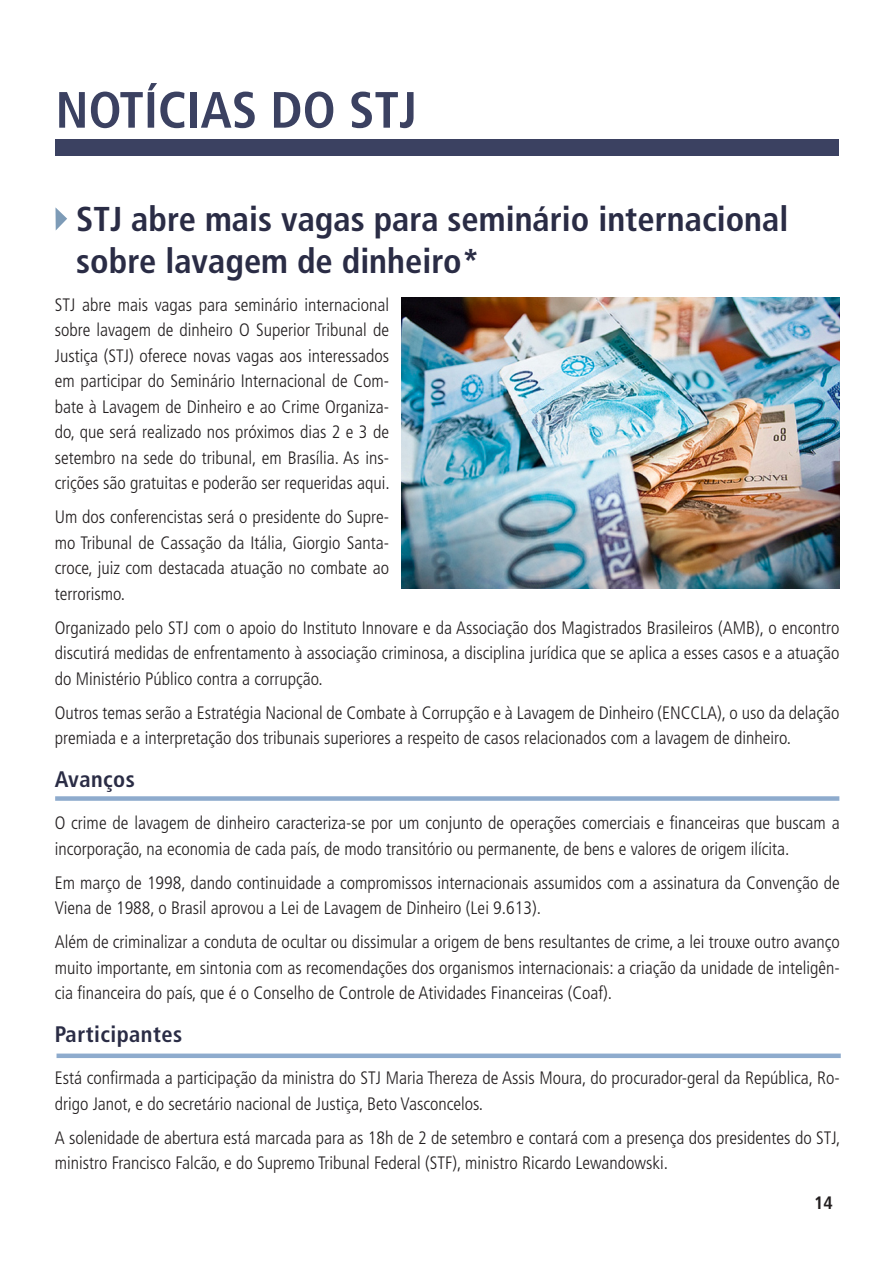
<style>
.page{position:relative;width:893px;height:1263px;background:#fff}
.page>*{position:absolute;margin:0;border:0;box-sizing:border-box;transform-origin:0 0}
.t1{font:condensed 51px "Frutiger 67 Bold";color:#3b4161}
.t2{font:condensed 34.5px/41.4px "Frutiger 67 Bold";color:#2a2c45}
.texto_padrão{font:condensed 22.5px "Frutiger 67 Bold";letter-spacing:.02em;color:#2a2c45}
.texto_padrão-2{font:condensed 18px/25.5px "Frutiger 47 Light";color:#231f20}
.t3{font:condensed 18px "Frutiger 67 Bold";color:#231f20}
</style>
<div class="page">
<div style="left:55px;top:139px;width:783px;height:17px;background:#3b4161"></div>
<svg style="left:56px;top:208px;width:11px;height:22px"></svg>
<div style="left:55px;top:796px;width:784px;height:5px;background:#8eabcd"></div>
<img style="left:402px;top:297px;width:438px;height:292px">
<div style="left:57px;top:1053px;width:784px;height:5px;background:#8eabcd"></div>
<p class="t1" style="left:56px;top:80px;width:363px">NOTÍCIAS DO STJ</p>
<p class="t2" style="left:76px;top:199px;width:714px">STJ abre mais vagas para seminário internacional sobre lavagem de dinheiro*</p>
<p class="texto_padrão-2" style="left:55px;top:292px;width:336px;text-align:justify">STJ abre mais vagas para seminário internacional sobre lavagem de dinheiro O Superior Tribunal de Justiça (STJ) oferece novas vagas aos interessados em participar do Seminário Internacional de Com&shy;bate à Lavagem de Dinheiro e ao Crime Organiza&shy;do, que será realizado nos próximos dias 2 e 3 de setembro na sede do tribunal, em Brasília. As ins&shy;crições são gratuitas e poderão ser requeridas aqui.</p>
<p class="texto_padrão-2" style="left:55px;top:504px;width:336px;text-align:justify">Um dos conferencistas será o presidente do Supre&shy;mo Tribunal de Cassação da Itália, Giorgio Santa&shy;croce, juiz com destacada atuação no combate ao terrorismo.</p>
<p class="texto_padrão-2" style="left:55px;top:615px;width:786px;text-align:justify">Organizado pelo STJ com o apoio do Instituto Innovare e da Associação dos Magistrados Brasileiros (AMB), o encontro discutirá medidas de enfrentamento à associação criminosa, a disciplina jurídica que se aplica a esses casos e a atuação do Ministério Público contra a corrupção.</p>
<p class="texto_padrão-2" style="left:55px;top:700px;width:786px">Outros temas serão a Estratégia Nacional de Combate à Corrupção e à Lavagem de Dinheiro (ENCCLA), o uso da delação premiada e a interpretação dos tribunais superiores a respeito de casos relacionados com a lavagem de dinheiro.</p>
<p class="texto_padrão" style="left:55px;top:765px;width:82px">Avanços</p>
<p class="texto_padrão-2" style="left:55px;top:810px;width:787px">O crime de lavagem de dinheiro caracteriza-se por um conjunto de operações comerciais e financeiras que buscam a incorporação, na economia de cada país, de modo transitório ou permanente, de bens e valores de origem ilícita.</p>
<p class="texto_padrão-2" style="left:55px;top:870px;width:786px">Em março de 1998, dando continuidade a compromissos internacionais assumidos com a assinatura da Convenção de<br>Viena de 1988, o Brasil aprovou a Lei de Lavagem de Dinheiro (Lei 9.613).</p>
<p class="texto_padrão-2" style="left:55px;top:929px;width:786px;text-align:justify">Além de criminalizar a conduta de ocultar ou dissimular a origem de bens resultantes de crime, a lei trouxe outro avanço muito importante, em sintonia com as recomendações dos organismos internacionais: a criação da unidade de inteligên&shy;cia financeira do país, que é o Conselho de Controle de Atividades Financeiras (Coaf).</p>
<p class="texto_padrão" style="left:55px;top:1020px;width:129px">Participantes</p>
<p class="texto_padrão-2" style="left:55px;top:1065px;width:786px">Está confirmada a participação da ministra do STJ Maria Thereza de Assis Moura, do procurador-geral da República, Ro&shy;drigo Janot, e do secretário nacional de Justiça, Beto Vasconcelos.</p>
<p class="texto_padrão-2" style="left:55px;top:1125px;width:787px">A solenidade de abertura está marcada para as 18h de 2 de setembro e contará com a presença dos presidentes do STJ, ministro Francisco Falcão, e do Supremo Tribunal Federal (STF), ministro Ricardo Lewandowski.</p>
<p class="t3" style="left:814px;top:1192px;width:20px">14</p>
</div>
